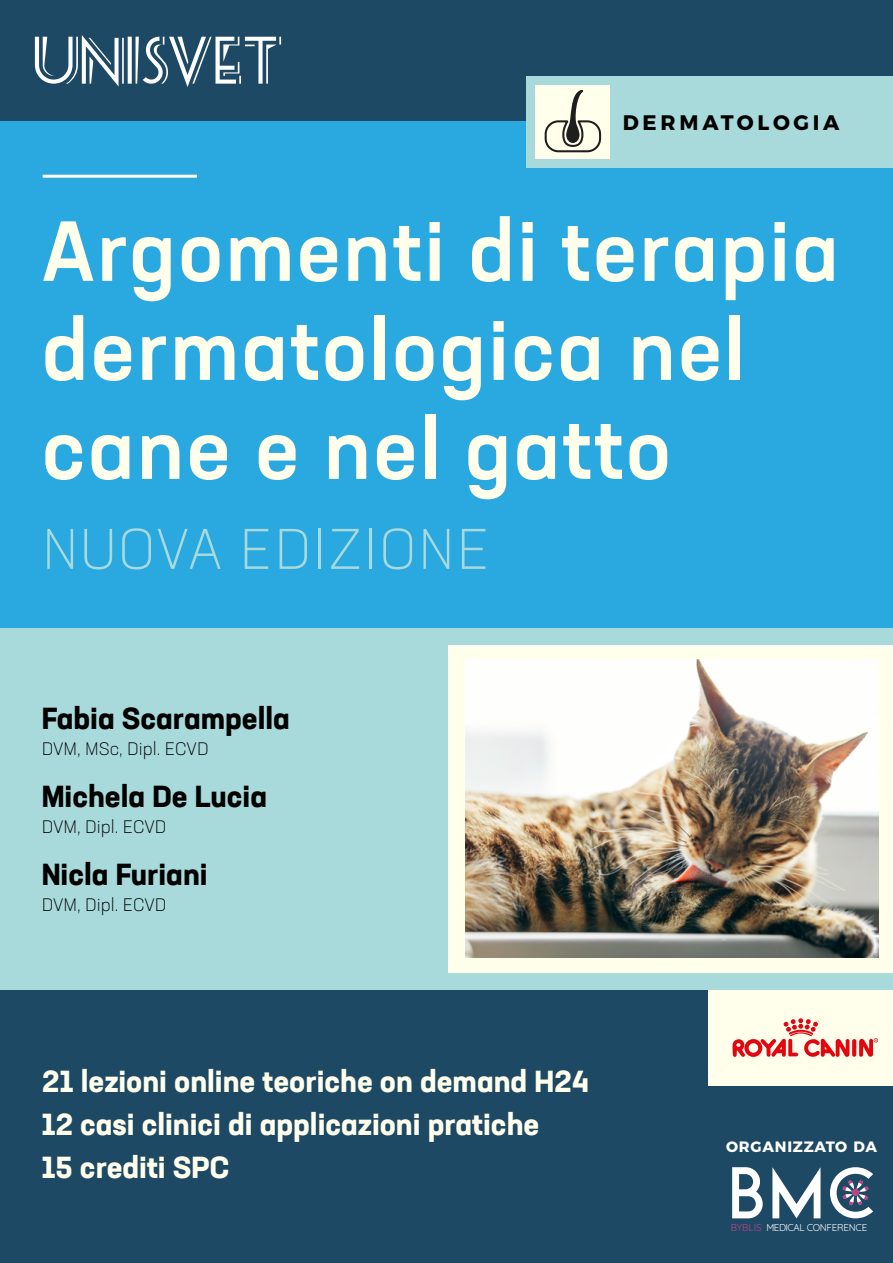
<style>
.page{position:relative;width:893px;height:1263px;background:#1d4965}
.page>*{position:absolute;margin:0;border:0;box-sizing:border-box;transform-origin:0 0}
.Body_Text{font:500 84px/99px "Neusa Next Std";letter-spacing:.025em;color:#ffffeb}
.t1{font:64.05px "Alpaca Scarlett Demo";color:#fff}
.Body_Text-2{font:300 57px "Neusa Next Std";letter-spacing:.035em;color:#a8d9db}
.t2{font:54.45px "Seaside Resort NF";color:#fff}
.t3{font:700 30px "Neusa Next Std";color:#ffffeb}
.t4{font:700 30px "Neusa Next Std";color:#000}
.t5{font:700 21px "Montserrat";letter-spacing:.18em;color:#000}
.t6{font:300 18px "Neusa Next Std";color:#000}
.t7{font:700 15px "Montserrat";letter-spacing:.05em;color:#fff}
.t8{font:9.75px "Quicksand";letter-spacing:-.025em;color:#fff}
.s1{color:#bd4388}
</style>
<div class="page">
<div style="left:0;top:122px;width:893px;height:506px;background:#2aa9e0"></div>
<div style="left:526px;top:76px;width:367px;height:91px;background:#a8d9db"></div>
<div style="left:536px;top:85px;width:74px;height:73px;background:#ffffeb"></div>
<svg style="left:545px;top:90px;width:56px;height:62px"></svg>
<svg style="left:841px;top:1179px;width:28px;height:27px"></svg>
<div style="left:708px;top:987px;width:185px;height:99px;background:#ffffeb"></div>
<svg style="left:733px;top:1018px;width:145px;height:39px"></svg>
<div style="left:0;top:628px;width:893px;height:361px;background:#a8d9db"></div>
<div style="left:449px;top:645px;width:444px;height:327px;background:#ffffeb"></div>
<img style="left:466px;top:660px;width:412px;height:297px">
<hr style="left:43px;top:175px;width:154px;height:3px;background:#ffffeb">
<h3 class="t2" style="left:33px;top:22px;width:252px">UNISVET</h3>
<p class="t5" style="left:623px;top:106px;width:218px">DERMATOLOGIA</p>
<p class="Body_Text" style="left:42px;top:200px;width:799px">Argomenti di terapia dermatologica nel cane e nel gatto</p>
<p class="Body_Text-2" style="left:42px;top:514px;width:449px">NUOVA EDIZIONE</p>
<p class="t4" style="left:42px;top:699px;width:250px">Fabia Scarampella</p>
<p class="t6" style="left:42px;top:737px;width:168px">DVM, MSc, Dipl. ECVD</p>
<p class="t4" style="left:42px;top:777px;width:227px">Michela De Lucia</p>
<p class="t6" style="left:42px;top:815px;width:126px">DVM, Dipl. ECVD</p>
<p class="t4" style="left:42px;top:855px;width:167px">Nicla Furiani</p>
<p class="t6" style="left:42px;top:893px;width:126px">DVM, Dipl. ECVD</p>
<p class="t3" style="left:42px;top:1062px;width:549px">21 lezioni online teoriche on demand H24</p>
<p class="t3" style="left:42px;top:1105px;width:499px">12 casi clinici di applicazioni pratiche</p>
<p class="t3" style="left:42px;top:1148px;width:189px">15 crediti SPC</p>
<p class="t7" style="left:726px;top:1134px;width:152px">ORGANIZZATO DA</p>
<p class="t1" style="left:730px;top:1151px;width:146px">BMC</p>
<p class="t8" style="left:731px;top:1220px;width:138px"><span class="s1">BYBLIS</span> MEDICAL CONFERENCE</p>
</div>
